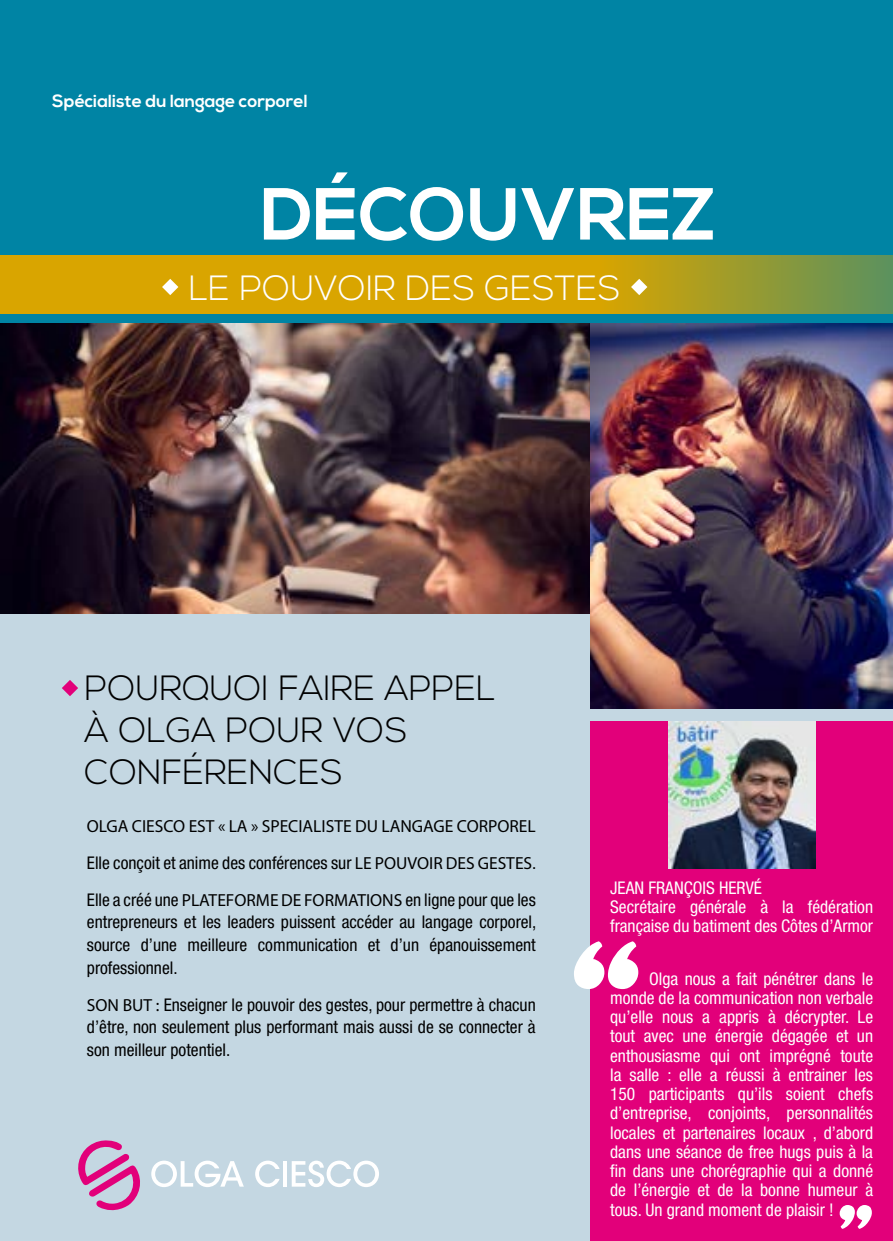
<style>
.page{position:relative;width:893px;height:1241px;background:#fff}
.page>*{position:absolute;margin:0;border:0;box-sizing:border-box;transform-origin:0 0}
.t1{font:700 73.5px "Nexa";color:#fff}
.t2{font:300 35px/42px "Nexa";color:#000}
.t3{font:300 35px "Nexa";color:#fff}
.t4{font:italic condensed 17.5px/19.2px "Helvetica Neue 57";color:#fff}
.t5{font:italic condensed 17.5px/22.8px "Helvetica Neue 57";color:#000;text-align:justify}
.t6{font:17.5px "Myriad Pro";color:#000}
.t7{font:700 17.5px "Nexa";color:#fff}
.s1{font-family:"Myriad Pro";font-style:normal;font-stretch:normal}
</style>
<div class="page">
<div style="left:0;top:0;width:893px;height:406px;background:#0084a4"></div>
<div style="left:0;top:323px;width:893px;height:917px;background:#c4d7e2"></div>
<svg style="left:0;top:255px;width:893px;height:59px;background:#c3a10f"></svg>
<img style="left:0;top:323px;width:590px;height:290px">
<img style="left:590px;top:323px;width:303px;height:385px">
<svg style="left:62px;top:680px;width:16px;height:16px"></svg>
<div style="left:590px;top:721px;width:303px;height:519px;background:#e2007a"></div>
<svg style="left:162px;top:279px;width:16px;height:16px"></svg>
<svg style="left:631px;top:279px;width:16px;height:16px"></svg>
<svg style="left:151px;top:1160px;width:93px;height:26px"></svg>
<svg style="left:255px;top:1160px;width:25px;height:26px"></svg>
<hr style="left:283px;top:1160px;width:4px;height:26px;background:#fff">
<svg style="left:292px;top:1160px;width:87px;height:26px"></svg>
<svg style="left:78px;top:1140px;width:62px;height:71px"></svg>
<img style="left:668px;top:721px;width:147px;height:147px">
<svg style="left:574px;top:941px;width:64px;height:47px"></svg>
<svg style="left:840px;top:1205px;width:32px;height:23px"></svg>
<p class="t7" style="left:52px;top:91px;width:257px">Spécialiste du langage corporel</p>
<h1 class="t1" style="left:261px;top:172px;width:456px">DÉCOUVREZ</h1>
<h2 class="t3" style="left:189px;top:268px;width:433px">LE POUVOIR DES GESTES</h2>
<h2 class="t2" style="left:84px;top:668px;width:412px">POURQUOI FAIRE APPEL<br>À OLGA POUR VOS<br>CONFÉRENCES</h2>
<p class="t6" style="left:87px;top:815px;width:450px">OLGA CIESCO EST « LA » SPECIALISTE DU LANGAGE CORPOREL</p>
<p class="t5" style="left:87px;top:844px;width:451px;line-height:36.8px">Elle conçoit et anime des conférences sur <span class="s1">LE POUVOIR DES GESTES</span>.<br>Elle a créé une <span class="s1">PLATEFORME DE FORMATIONS</span> en ligne pour que les</p>
<p class="t5" style="left:87px;top:910px;width:451px">entrepreneurs et les leaders puissent accéder au langage corporel, source d’une meilleure communication et d’un épanouissement professionnel.</p>
<p class="t5" style="left:87px;top:992px;width:450px"><span class="s1">SON BUT :</span> Enseigner le pouvoir des gestes, pour permettre à chacun d’être, non seulement plus performant mais aussi de se connecter à son meilleur potentiel.</p>
<p class="t4" style="left:610px;top:877px;width:264px">JEAN FRANÇOIS HERVÉ<br>Secrétaire générale à la fédération française du batiment des Côtes d’Armor</p>
<p class="t4" style="left:610px;top:968px;width:264px;text-align:justify;text-indent:39px">Olga nous a fait pénétrer dans le monde de la communication non verbale qu’elle nous a appris à décrypter. Le tout avec une énergie dégagée et un enthousiasme qui ont imprégné toute la salle : elle a réussi à entrainer les 150 participants qu’ils soient chefs d’entreprise, conjoints, personnalités locales et partenaires locaux , d’abord dans une séance de free hugs puis à la fin dans une chorégraphie qui a donné de l’énergie et de la bonne humeur à tous. Un grand moment de plaisir !</p>
</div>
